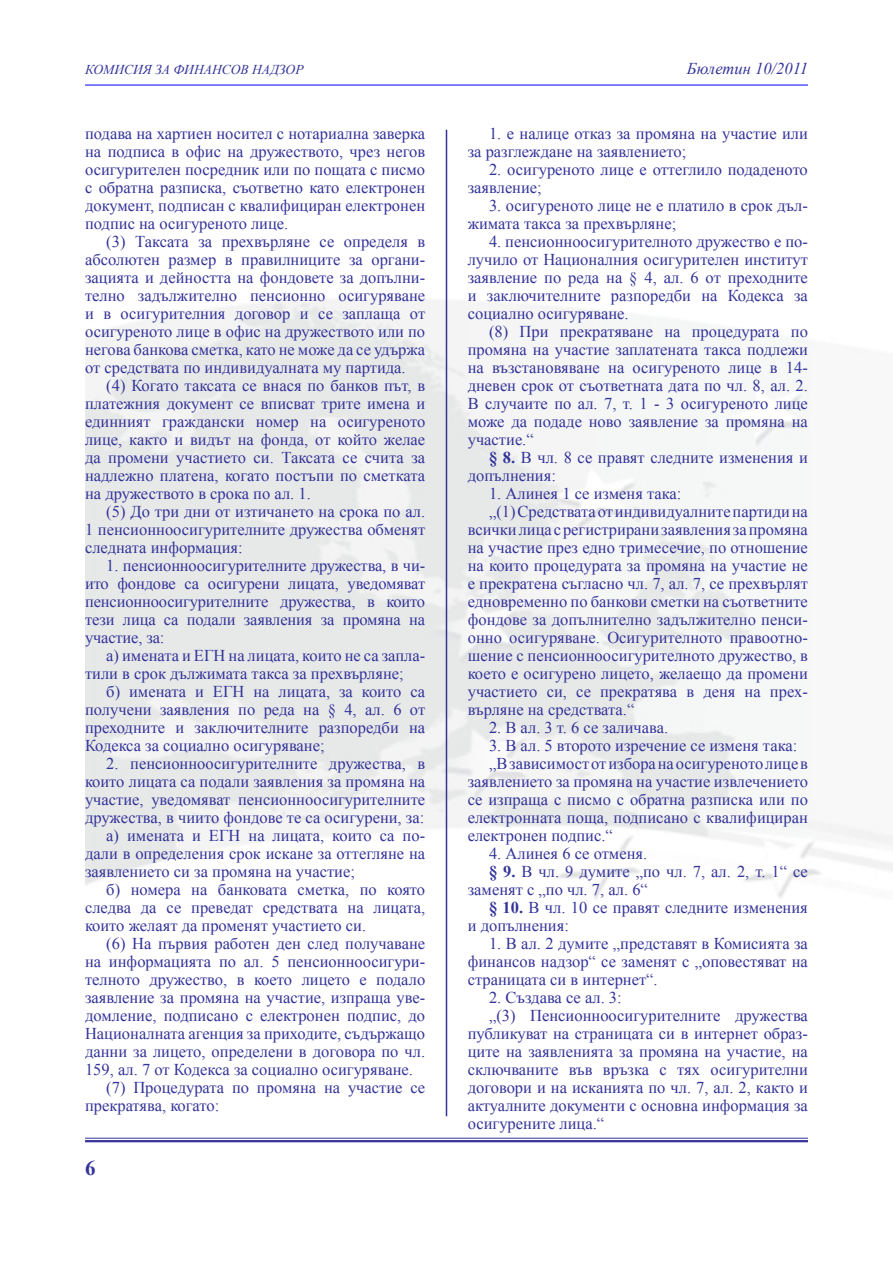
<style>
.page{position:relative;width:893px;height:1263px;background:#fff}
.page>*{position:absolute;margin:0;border:0;box-sizing:border-box;transform-origin:0 0}
.Pa11{font:16.5px/18px "Times New Roman";color:#339;text-align:justify}
.t1{font:italic 16.5px "Times New Roman";color:#339}
.t2{font:italic 13.5px "Times New Roman";color:#339}
.s1{font-weight:700}
</style>
<div class="page">
<hr style="left:85px;top:1138px;width:723px;height:1px;background:#339">
<hr style="left:85px;top:1140px;width:723px;height:2px;background:#339">
<hr style="left:85px;top:85px;width:723px;height:1px;background:#00f">
<hr style="left:446px;top:130px;width:1px;height:986px;background:#339">
<p class="t2" style="left:85px;top:60px;width:220px">КОМИСИЯ ЗА ФИНАНСОВ НАДЗОР</p>
<p class="t1" style="left:687px;top:57px;width:123px">Бюлетин 10/2011</p>
<p class="Pa11" style="left:85px;top:124px;width:342px">подава на хартиен носител с нотариална заверка на подписа в офис на дружеството, чрез негов осигурителен посредник или по пощата с писмо с обратна разписка, съответно като електронен документ, подписан с квалифици-ран електронен подпис на осигуреното лице.</p>
<p class="Pa11" style="left:85px;top:232px;width:342px;text-indent:21px">(3) Таксата за прехвърляне се определя в абсолютен размер в правилниците за органи&shy;зацията и дейността на фондовете за допълни&shy;телно задължително пенсионно осигуряване и в осигурителния договор и се заплаща от осигуреното лице в офис на дружеството или по негова банкова сметка, като не може да се удържа от средствата по индивидуалната му партида.</p>
<p class="Pa11" style="left:85px;top:376px;width:342px;text-indent:21px">(4) Когато таксата се внася по банков път, в платежния документ се вписват трите имена и единният граждански номер на осигуреното лице, както и видът на фонда, от който желае да промени участието си. Таксата се счита за надлежно платена, когато постъпи по сметката на дружеството в срока по ал. 1.</p>
<p class="Pa11" style="left:85px;top:502px;width:342px;text-indent:21px">(5) До три дни от изтичането на срока по ал.<br>1 пенсионноосигурителните дружества обменят следната информация:</p>
<p class="Pa11" style="left:85px;top:556px;width:342px;text-indent:21px">1. пенсионноосигурителните дружества, в чи&shy;ито фондове са осигурени лицата, уведо-мяват пенсионноосигурителните дружества, в които тези лица са подали заявления за промяна на участие, за:</p>
<p class="Pa11" style="left:85px;top:646px;width:342px;text-indent:21px">а) имената и ЕГН на лицата, които не са запла&shy;тили в срок дължимата такса за прехвърляне;</p>
<p class="Pa11" style="left:85px;top:682px;width:342px;text-indent:21px">б) имената и ЕГН на лицата, за които са получени заявления по реда на § 4, ал. 6 от преходните и заключителните разпоредби на Кодекса за социално осигуряване;</p>
<p class="Pa11" style="left:85px;top:754px;width:342px;text-indent:21px">2. пенсионноосигурителните дружества, в които лицата са подали заявления за промяна на участие, уведомяват пенсионноосигури-телните дружества, в чиито фондове те са осигурени, за:</p>
<p class="Pa11" style="left:85px;top:826px;width:342px;text-indent:21px">а) имената и ЕГН на лицата, които са по&shy;дали в определения срок искане за оттегляне на заявлението си за промяна на участие;</p>
<p class="Pa11" style="left:85px;top:880px;width:342px;text-indent:21px">б) номера на банковата сметка, по която следва да се преведат средствата на лицата, които желаят да променят участието си.</p>
<p class="Pa11" style="left:85px;top:934px;width:342px;text-indent:21px">(6) На първия работен ден след получаване на информацията по ал. 5 пенсионноосигури&shy;телното дружество, в което лицето е подало заявление за промяна на участие, изпраща уве&shy;домление, подписано с електронен под-пис, до Националната агенция за приходите, съдържащо данни за лицето, определени в договора по чл.<br>159, ал. 7 от Кодекса за со-циално осигуряване.</p>
<p class="Pa11" style="left:85px;top:1078px;width:342px;text-indent:21px">(7) Процедурата по промяна на участие се прекратява, когато:</p>
<p class="Pa11" style="left:468px;top:124px;width:342px;text-indent:21px">1. е налице отказ за промяна на участие или за разглеждане на заявлението;</p>
<p class="Pa11" style="left:468px;top:160px;width:342px;text-indent:21px">2. осигуреното лице е оттеглило подаде-ното заявление;</p>
<p class="Pa11" style="left:468px;top:196px;width:342px;text-indent:21px">3. осигуреното лице не е платило в срок дъл&shy;жимата такса за прехвърляне;</p>
<p class="Pa11" style="left:468px;top:232px;width:342px;text-indent:21px">4. пенсионноосигурителното дружество е по&shy;лучило от Националния осигурителен институт заявление по реда на § 4, ал. 6 от преходните и заключителните разпоредби на Кодекса за социално осигуряване.</p>
<p class="Pa11" style="left:468px;top:322px;width:342px;text-indent:21px">(8) При прекратяване на процедурата по промяна на участие заплатената такса подле-жи на възстановяване на осигуреното лице в 14- дневен срок от съответната дата по чл. 8, ал. 2.<br>В случаите по ал. 7, т. 1 - 3 осигуре-ното лице може да подаде ново заявление за промяна на участие.“</p>
<p class="Pa11" style="left:468px;top:448px;width:342px;text-indent:21px"><span class="s1">§ 8.</span> В чл. 8 се правят следните изменения и допълнения:</p>
<p class="Pa11" style="left:489px;top:484px;width:194px">1. Алинея 1 се изменя така:</p>
<p class="Pa11" style="left:468px;top:502px;width:342px;text-indent:21px">„(1) Средствата от индивидуалните партиди на всички лица с регистрирани заявления за промяна на участие през едно тримесечие, по отношение на които процедурата за промяна на участие не е прекратена съгласно чл. 7, ал. 7, се прехвърлят едновременно по банкови сметки на съответните фондове за допълнително задължително пенси&shy;онно оси-гуряване. Осигурителното правоотно&shy;шение с пенсионноосигурителното дружество, в което е осигурено лицето, желаещо да промени участието си, се прекратява в деня на прех&shy;върляне на средствата.“</p>
<p class="Pa11" style="left:489px;top:718px;width:181px">2. В ал. 3 т. 6 се заличава.</p>
<p class="Pa11" style="left:489px;top:736px;width:310px">3. В ал. 5 второто изречение се изменя така:</p>
<p class="Pa11" style="left:468px;top:754px;width:342px;text-indent:21px">„В зависимост от избора на осигуреното лице в заявлението за промяна на участие извлечението се изпраща с писмо с обратна разписка или по електронната поща, подписано с квалифициран електронен подпис.“</p>
<p class="Pa11" style="left:489px;top:844px;width:160px">4. Алинея 6 се отменя.</p>
<p class="Pa11" style="left:468px;top:862px;width:342px;text-indent:21px"><span class="s1">§ 9.</span> В чл. 9 думите „по чл. 7, ал. 2, т. 1“ се заменят с „по чл. 7, ал. 6“</p>
<p class="Pa11" style="left:468px;top:898px;width:342px;text-indent:21px"><span class="s1">§ 10.</span> В чл. 10 се правят следните изменения и допълнения:</p>
<p class="Pa11" style="left:468px;top:934px;width:342px;text-indent:21px">1. В ал. 2 думите „представят в Комисията за финансов надзор“ се заменят с „оповестяват на страницата си в интернет“.</p>
<p class="Pa11" style="left:489px;top:988px;width:134px">2. Създава се ал. 3:</p>
<p class="Pa11" style="left:468px;top:1006px;width:342px;text-indent:21px">„(3) Пенсионноосигурителните дружества публикуват на страницата си в интернет образ&shy;ците на заявленията за промяна на участие, на сключваните във връзка с тях осигурителни договори и на исканията по чл. 7, ал. 2, както и актуалните документи с основна информация за осигурените лица.“</p>
</div>
